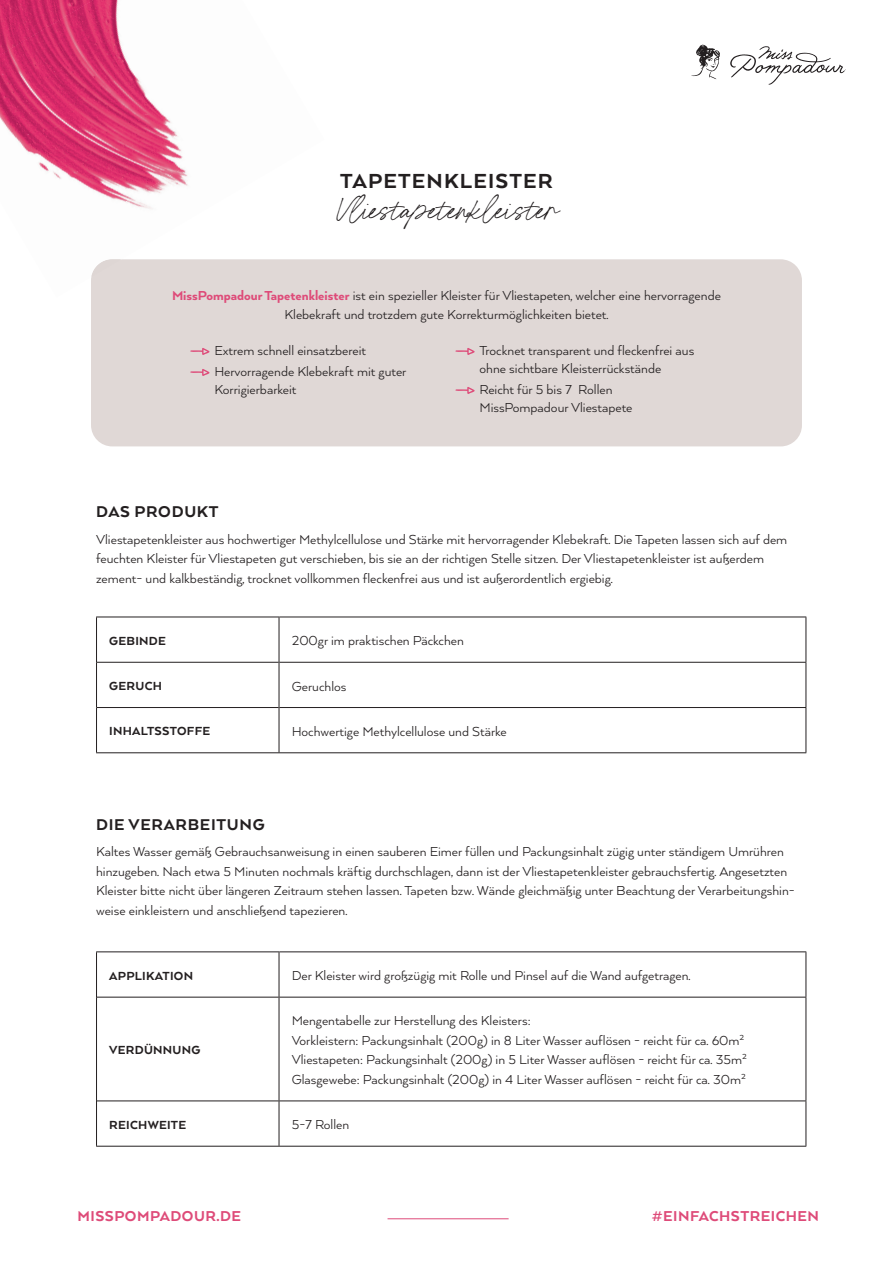
<style>
.page{position:relative;width:893px;height:1263px;background:#fff}
.page>*{position:absolute;margin:0;border:0;box-sizing:border-box;transform-origin:0 0}
.t1{font:32.25px "Miss Confidential Alt";letter-spacing:.005em;color:#231f20}
.t2{font:800 23.4px "Arquitecta";letter-spacing:.05em;color:#231f20}
.t3{font:800 18px "Arquitecta";letter-spacing:.04em;color:#231f20}
.t4{font:800 16.5px "Arquitecta";letter-spacing:.03em;color:#de4b79}
.t5{font:15px/19.5px "Arquitecta";color:#231f20}
.t6{font:800 13.5px "Arquitecta";letter-spacing:.02em;color:#231f20}
.s1{font-weight:800;color:#de4b79}
</style>
<div class="page">
<div style="left:91px;top:259px;width:711px;height:187px;background:#e0d8d6;border-radius:21px"></div>
<img style="left:0;top:0;width:122px;height:153px">
<img style="left:32px;top:99px;width:292px;height:179px">
<img style="left:0;top:0;width:94px;height:55px">
<img style="left:122px;top:50px;width:179px;height:102px">
<img style="left:91px;top:259px;width:30px;height:18px">
<hr style="left:388px;top:1218px;width:121px;height:1px;background:#de4b79">
<svg style="left:730px;top:46px;width:116px;height:39px"></svg>
<svg style="left:691px;top:45px;width:29px;height:34px"></svg>
<svg style="left:190px;top:348px;width:19px;height:7px"></svg>
<svg style="left:190px;top:369px;width:19px;height:7px"></svg>
<svg style="left:455px;top:348px;width:20px;height:7px"></svg>
<svg style="left:455px;top:387px;width:20px;height:7px"></svg>
<svg style="left:97px;top:618px;width:709px;height:134px"></svg>
<hr style="left:279px;top:662px;width:527px;height:1px;background:#231f20">
<hr style="left:279px;top:707px;width:527px;height:1px;background:#231f20">
<hr style="left:279px;top:752px;width:527px;height:1px;background:#231f20">
<hr style="left:97px;top:662px;width:182px;height:1px;background:#231f20">
<hr style="left:97px;top:707px;width:182px;height:1px;background:#231f20">
<hr style="left:96px;top:752px;width:183px;height:1px;background:#231f20">
<hr style="left:279px;top:617px;width:1px;height:45px;background:#231f20">
<hr style="left:279px;top:662px;width:1px;height:45px;background:#231f20">
<hr style="left:279px;top:707px;width:1px;height:45px;background:#231f20">
<hr style="left:96px;top:617px;width:183px;height:1px;background:#231f20">
<hr style="left:96px;top:617px;width:1px;height:45px;background:#231f20">
<hr style="left:96px;top:662px;width:1px;height:45px;background:#231f20">
<hr style="left:96px;top:707px;width:1px;height:45px;background:#231f20">
<hr style="left:279px;top:617px;width:527px;height:1px;background:#231f20">
<hr style="left:806px;top:617px;width:1px;height:45px;background:#231f20">
<hr style="left:806px;top:663px;width:1px;height:44px;background:#231f20">
<hr style="left:806px;top:708px;width:1px;height:44px;background:#231f20">
<hr style="left:279px;top:997px;width:527px;height:1px;background:#231f20">
<hr style="left:279px;top:1100px;width:527px;height:1px;background:#231f20">
<hr style="left:279px;top:1146px;width:527px;height:1px;background:#231f20">
<hr style="left:97px;top:997px;width:182px;height:1px;background:#231f20">
<hr style="left:97px;top:1100px;width:182px;height:1px;background:#231f20">
<hr style="left:96px;top:1146px;width:183px;height:1px;background:#231f20">
<hr style="left:279px;top:952px;width:1px;height:45px;background:#231f20">
<hr style="left:279px;top:997px;width:1px;height:104px;background:#231f20">
<hr style="left:279px;top:1101px;width:1px;height:45px;background:#231f20">
<hr style="left:96px;top:951px;width:183px;height:1px;background:#231f20">
<hr style="left:96px;top:952px;width:1px;height:45px;background:#231f20">
<hr style="left:96px;top:997px;width:1px;height:104px;background:#231f20">
<hr style="left:96px;top:1101px;width:1px;height:45px;background:#231f20">
<hr style="left:279px;top:951px;width:527px;height:1px;background:#231f20">
<hr style="left:806px;top:952px;width:1px;height:45px;background:#231f20">
<hr style="left:806px;top:997px;width:1px;height:103px;background:#231f20">
<hr style="left:806px;top:1101px;width:1px;height:45px;background:#231f20">
<h2 class="t2" style="left:340px;top:167px;width:214px">TAPETENKLEISTER</h2>
<h1 class="t1" style="left:336px;top:188px;width:222px">Vliestapetenkleister</h1>
<p class="t5" style="left:172px;top:285px;width:550px;text-align:center"><span class="s1">MissPompadour Tapetenkleister</span> ist ein spezieller Kleister für Vliestapeten, welcher eine hervorragende<br>Klebekraft und trotzdem gute Korrekturmöglichkeiten bietet.</p>
<p class="t5" style="left:214px;top:339px;width:194px;line-height:21px">Extrem schnell einsatzbereit<br>Hervorragende Klebekraft mit guter</p>
<p class="t5" style="left:214px;top:379px;width:84px">Korrigierbarkeit</p>
<p class="t3" style="left:96px;top:501px;width:124px">DAS PRODUKT</p>
<p class="t5" style="left:479px;top:341px;width:216px;line-height:18px">Trocknet transparent und fleckenfrei aus ohne sichtbare Kleisterrückstände</p>
<p class="t5" style="left:479px;top:380px;width:155px;line-height:18px">Reicht für 5 bis 7 Rollen<br>MissPompadour Vliestapete</p>
<p class="t5" style="left:96px;top:529px;width:693px">Vliestapetenkleister aus hochwertiger Methylcellulose und Stärke mit hervorragender Klebekraft. Die Tapeten lassen sich auf dem feuchten Kleister für Vliestapeten gut verschieben, bis sie an der richtigen Stelle sitzen. Der Vliestapetenkleister ist außerdem zement- und kalkbeständig, trocknet vollkommen fleckenfrei aus und ist außerordentlich ergiebig.</p>
<p class="t6" style="left:109px;top:632px;width:58px">GEBINDE</p>
<p class="t5" style="left:292px;top:630px;width:174px">200gr im praktischen Päckchen</p>
<p class="t6" style="left:109px;top:677px;width:54px">GERUCH</p>
<p class="t5" style="left:292px;top:676px;width:56px">Geruchlos</p>
<p class="t6" style="left:109px;top:723px;width:103px">INHALTSSTOFFE</p>
<p class="t5" style="left:292px;top:721px;width:216px">Hochwertige Methylcellulose und Stärke</p>
<p class="t3" style="left:96px;top:813px;width:170px">DIE VERARBEITUNG</p>
<p class="t5" style="left:96px;top:841px;width:700px">Kaltes Wasser gemäß Gebrauchsanweisung in einen sauberen Eimer füllen und Packungsinhalt zügig unter ständigem Umrühren hinzugeben. Nach etwa 5 Minuten nochmals kräftig durchschlagen, dann ist der Vliestapetenkleister gebrauchsfertig. Angesetzten Kleister bitte nicht über längeren Zeitraum stehen lassen. Tapeten bzw. Wände gleichmäßig unter Beachtung der Verarbeitungshin&shy;weise einkleistern und anschließend tapezieren.</p>
<p class="t6" style="left:109px;top:967px;width:85px">APPLIKATION</p>
<p class="t5" style="left:292px;top:965px;width:400px">Der Kleister wird großzügig mit Rolle und Pinsel auf die Wand aufgetragen.</p>
<p class="t6" style="left:109px;top:1042px;width:93px">VERDÜNNUNG</p>
<p class="t5" style="left:292px;top:1010px;width:457px">Mengentabelle zur Herstellung des Kleisters:<br>Vorkleistern: Packungsinhalt (200g) in 8 Liter Wasser auflösen - reicht für ca. 60m²<br>Vliestapeten: Packungsinhalt (200g) in 5 Liter Wasser auflösen - reicht für ca. 35m²<br>Glasgewebe: Packungsinhalt (200g) in 4 Liter Wasser auflösen - reicht für ca. 30m²</p>
<p class="t6" style="left:109px;top:1116px;width:78px">REICHWEITE</p>
<p class="t5" style="left:292px;top:1114px;width:59px">5-7 Rollen</p>
<p class="t4" style="left:78px;top:1206px;width:165px">MISSPOMPADOUR.DE</p>
<p class="t4" style="left:652px;top:1206px;width:169px">#EINFACHSTREICHEN</p>
</div>
